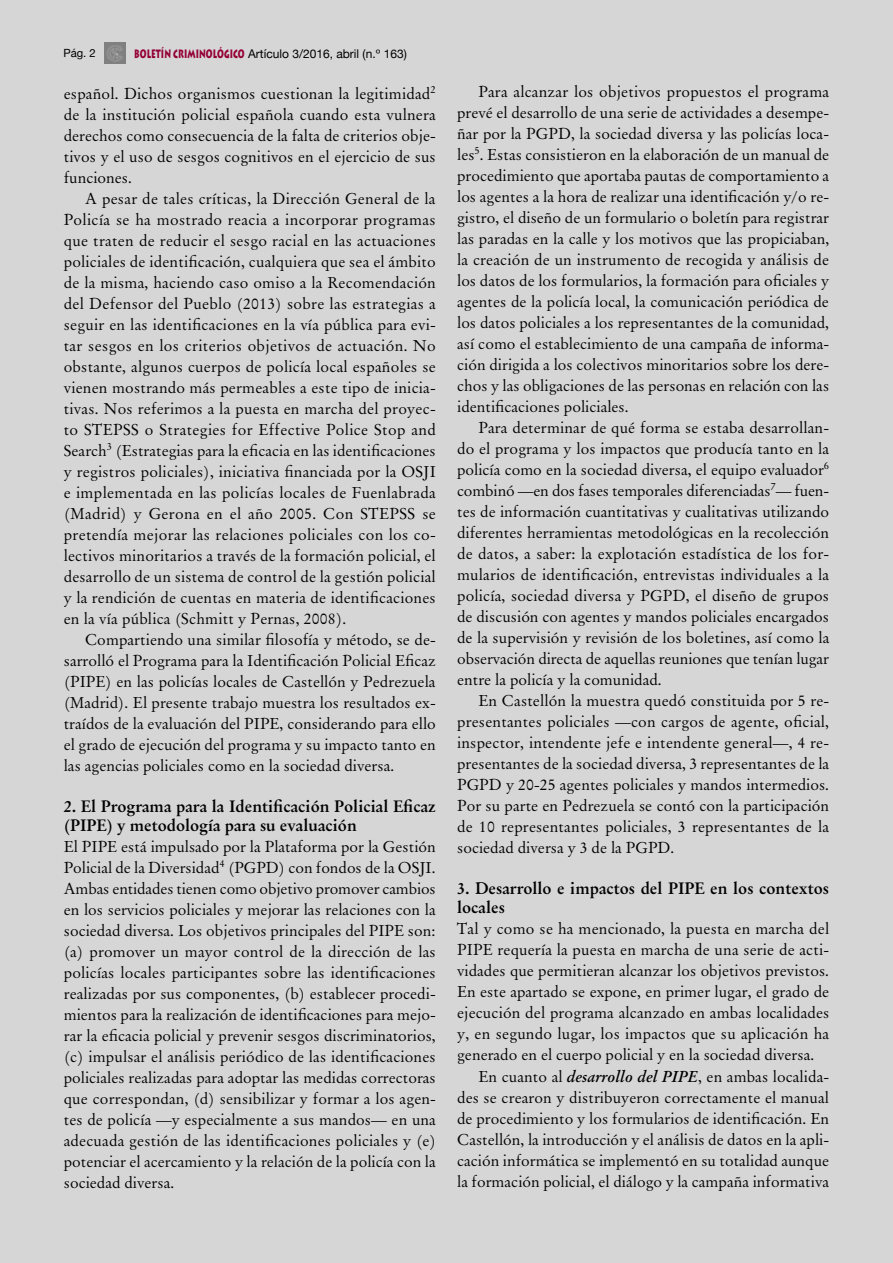
<style>
.page{position:relative;width:893px;height:1263px;background:#d6d6d6}
.page>*{position:absolute;margin:0;border:0;box-sizing:border-box;transform-origin:0 0}
.Títulos_de_apartados{font:700 16.5px/19.5px "Original Garamond BT";color:#000}
.Texto_normal{font:15.75px/21px "Original Garamond BT";color:#000;text-align:justify}
.Texto_primera_linea{font:15.75px/21px "Original Garamond BT";color:#000;text-align:justify}
.t1{font:12px "Helvetica Neue";color:#000}
.t2{font:11.25px "Helvetica Neue";color:#000}
.s1{font-family:"Lithos Pro";font-weight:900;color:#940035}
.s2{font-weight:700;font-style:italic}
</style>
<div class="page">
<img style="left:105px;top:43px;width:21px;height:21px">
<p class="t2" style="left:63px;top:47px;width:34px">Pág. 2</p>
<p class="t1" style="left:134px;top:46px;width:274px"><span class="s1">BOLETÍN CRIMINOLÓGICO</span> Artículo 3/2016, abril (n.º 163)</p>
<p class="Texto_normal" style="left:64px;top:83px;width:374px">español. Dichos organismos cuestionan la legitimidad<sup>2 </sup>de la institución policial española cuando esta vulnera derechos como consecuencia de la falta de criterios obje&shy;tivos y el uso de sesgos cognitivos en el ejercicio de sus funciones.</p>
<p class="Texto_normal" style="left:64px;top:188px;width:374px;text-indent:21px">A pesar de tales críticas, la Dirección General de la Policía se ha mostrado reacia a incorporar programas que traten de reducir el sesgo racial en las actuaciones policiales de identificación, cualquiera que sea el ámbito de la misma, haciendo caso omiso a la Recomendación del Defensor del Pueblo (2013) sobre las estrategias a seguir en las identificaciones en la vía pública para evi&shy;tar sesgos en los criterios objetivos de actuación. No obstante, algunos cuerpos de policía local españoles se vienen mostrando más permeables a este tipo de inicia&shy;tivas. Nos referimos a la puesta en marcha del proyec&shy;to STEPSS o Strategies for Effective Police Stop and Search<sup>3</sup> (Estrategias para la eficacia en las identificaciones y registros policiales), iniciativa financiada por la OSJI e implementada en las policías locales de Fuenlabrada (Madrid) y Gerona en el año 2005. Con STEPSS se pretendía mejorar las relaciones policiales con los co&shy;lectivos minoritarios a través de la formación policial, el desarrollo de un sistema de control de la gestión policial y la rendición de cuentas en materia de identificaciones en la vía pública (Schmitt y Pernas, 2008).</p>
<p class="Texto_normal" style="left:64px;top:629px;width:374px;text-indent:21px">Compartiendo una similar filosofía y método, se de&shy;sarrolló el Programa para la Identificación Policial Eficaz (PIPE) en las policías locales de Castellón y Pedrezuela (Madrid). El presente trabajo muestra los resultados ex&shy;traídos de la evaluación del PIPE, considerando para ello el grado de ejecución del programa y su impacto tanto en las agencias policiales como en la sociedad diversa.</p>
<p class="Títulos_de_apartados" style="left:64px;top:796px;width:374px">2. El Programa para la Identificación Policial Eficaz (PIPE) y metodología para su evaluación</p>
<p class="Texto_primera_linea" style="left:64px;top:836px;width:374px">El PIPE está impulsado por la Plataforma por la Gestión Policial de la Diversidad<sup>4</sup> (PGPD) con fondos de la OSJI.<br>Ambas entidades tienen como objetivo promover cambios en los servicios policiales y mejorar las relaciones con la sociedad diversa. Los objetivos principales del PIPE son: (a) promover un mayor control de la dirección de las policías locales participantes sobre las identificaciones realizadas por sus componentes, (b) establecer procedi&shy;mientos para la realización de identificaciones para mejo&shy;rar la eficacia policial y prevenir sesgos discriminatorios, (c) impulsar el análisis periódico de las identificaciones policiales realizadas para adoptar las medidas correctoras que correspondan, (d) sensibilizar y formar a los agen&shy;tes de policía —y especialmente a sus mandos— en una adecuada gestión de las identificaciones policiales y (e) potenciar el acercamiento y la relación de la policía con la sociedad diversa.</p>
<p class="Texto_normal" style="left:457px;top:81px;width:374px;text-indent:21px">Para alcanzar los objetivos propuestos el programa prevé el desarrollo de una serie de actividades a desempe&shy;ñar por la PGPD, la sociedad diversa y las policías loca&shy;les<sup>5</sup>. Estas consistieron en la elaboración de un manual de procedimiento que aportaba pautas de comportamiento a los agentes a la hora de realizar una identificación y/o re&shy;gistro, el diseño de un formulario o boletín para registrar las paradas en la calle y los motivos que las propiciaban, la creación de un instrumento de recogida y análisis de los datos de los formularios, la formación para oficiales y agentes de la policía local, la comunicación periódica de los datos policiales a los representantes de la comunidad, así como el establecimiento de una campaña de informa&shy;ción dirigida a los colectivos minoritarios sobre los dere&shy;chos y las obligaciones de las personas en relación con las identificaciones policiales.</p>
<p class="Texto_normal" style="left:457px;top:417px;width:374px;text-indent:21px">Para determinar de qué forma se estaba desarrollan&shy;do el programa y los impactos que producía tanto en la policía como en la sociedad diversa, el equipo evaluador<sup>6 </sup>combinó —en dos fases temporales diferenciadas<sup>7</sup>— fuen&shy;tes de información cuantitativas y cualitativas utilizando diferentes herramientas metodológicas en la recolección de datos, a saber: la explotación estadística de los for&shy;mularios de identificación, entrevistas individuales a la policía, sociedad diversa y PGPD, el diseño de grupos de discusión con agentes y mandos policiales encargados de la supervisión y revisión de los boletines, así como la observación directa de aquellas reuniones que tenían lugar entre la policía y la comunidad.</p>
<p class="Texto_normal" style="left:457px;top:690px;width:374px;text-indent:21px">En Castellón la muestra quedó constituida por 5 re&shy;presentantes policiales —con cargos de agente, oficial, inspector, intendente jefe e intendente general—, 4 re&shy;presentantes de la sociedad diversa, 3 representantes de la PGPD y 20-25 agentes policiales y mandos intermedios.<br>Por su parte en Pedrezuela se contó con la participación de 10 representantes policiales, 3 representantes de la sociedad diversa y 3 de la PGPD.</p>
<p class="Títulos_de_apartados" style="left:457px;top:878px;width:374px">3. Desarrollo e impactos del PIPE en los contextos locales</p>
<p class="Texto_primera_linea" style="left:457px;top:918px;width:374px">Tal y como se ha mencionado, la puesta en marcha del PIPE requería la puesta en marcha de una serie de acti&shy;vidades que permitieran alcanzar los objetivos previstos.<br>En este apartado se expone, en primer lugar, el grado de ejecución del programa alcanzado en ambas localidades y, en segundo lugar, los impactos que su aplicación ha generado en el cuerpo policial y en la sociedad diversa.</p>
<p class="Texto_normal" style="left:457px;top:1065px;width:374px;text-indent:21px">En cuanto al <span class="s2">desarrollo del PIPE</span>, en ambas localida&shy;des se crearon y distribuyeron correctamente el manual de procedimiento y los formularios de identificación. En Castellón, la introducción y el análisis de datos en la apli&shy;cación informática se implementó en su totalidad aunque la formación policial, el diálogo y la campaña informativa</p>
</div>
